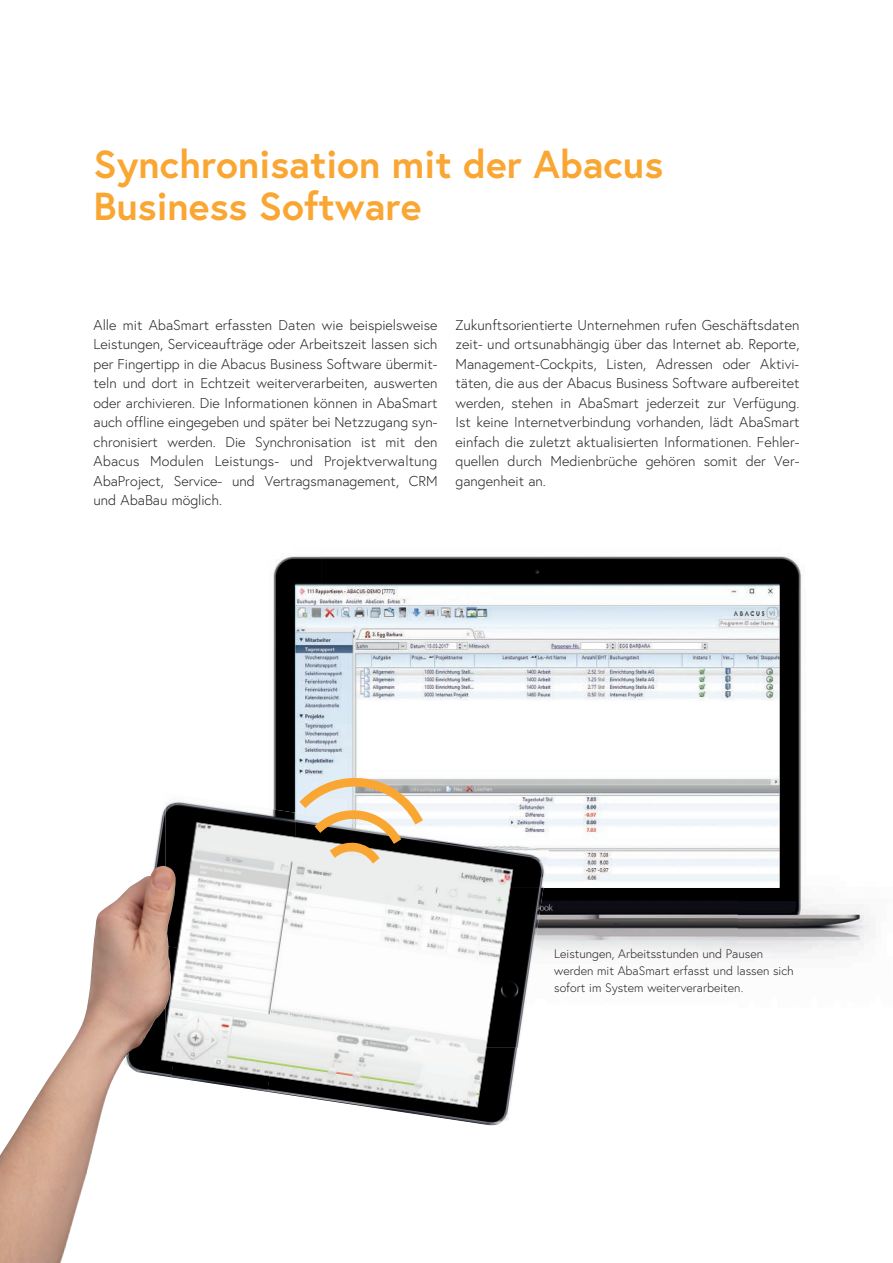
<style>
.page{position:relative;width:893px;height:1263px;background:#fff}
.page>*{position:absolute;margin:0;border:0;box-sizing:border-box;transform-origin:0 0}
.t1{font:700 39px/42px "Europa";color:#faa633}
.t2{font:300 14.25px/19.5px "Europa";color:#231f20;text-align:justify}
.t3{font:300 12.3px/16.8px "Europa";color:#231f20}
</style>
<div class="page">
<img style="left:273px;top:556px;width:48px;height:237px">
<img style="left:321px;top:556px;width:483px;height:31px">
<img style="left:738px;top:587px;width:132px;height:371px">
<img style="left:543px;top:888px;width:195px;height:72px">
<img style="left:295px;top:585px;width:484px;height:303px">
<img style="left:154px;top:807px;width:12px;height:59px">
<img style="left:166px;top:793px;width:133px;height:29px">
<img style="left:513px;top:888px;width:30px;height:160px">
<img style="left:295px;top:813px;width:254px;height:75px">
<svg style="left:161px;top:822px;width:352px;height:242px"></svg>
<svg style="left:299px;top:775px;width:124px;height:88px"></svg>
<svg style="left:176px;top:1064px;width:339px;height:62px"></svg>
<img style="left:0;top:866px;width:176px;height:397px">
<h1 class="t1" style="left:94px;top:143px;width:571px">Synchronisation mit der Abacus<br>Business Software</h1>
<p class="t2" style="left:94px;top:315px;width:346px">Alle mit AbaSmart erfassten Daten wie beispielsweise Leistungen, Serviceaufträge oder Arbeitszeit lassen sich per Fingertipp in die Abacus Business Software übermit&shy;teln und dort in Echtzeit weiterverarbeiten, auswerten oder archivieren. Die Informationen können in AbaSmart auch offline eingegeben und später bei Netzzugang syn&shy;chronisiert werden. Die Synchronisation ist mit den Abacus Modulen Leistungs- und Projektverwaltung AbaProject, Service- und Vertragsmanagement, CRM und AbaBau möglich.</p>
<p class="t2" style="left:455px;top:315px;width:345px">Zukunftsorientierte Unternehmen rufen Geschäftsdaten zeit- und ortsunabhängig über das Internet ab. Reporte, Management-Cockpits, Listen, Adressen oder Akti vi&shy;täten, die aus der Abacus Business Software aufbereitet werden, stehen in AbaSmart jederzeit zur Verfügung.<br>Ist keine Internetverbindung vorhanden, lädt AbaSmart einfach die zuletzt aktualisierten Infor ma tionen. Fehler - quellen durch Medienbrüche gehören somit der Ver - gangenheit an.</p>
<p class="t3" style="left:554px;top:946px;width:241px">Leistungen, Arbeitsstunden und Pausen werden mit AbaSmart erfasst und lassen sich sofort im System weiterverarbeiten.</p>
</div>
